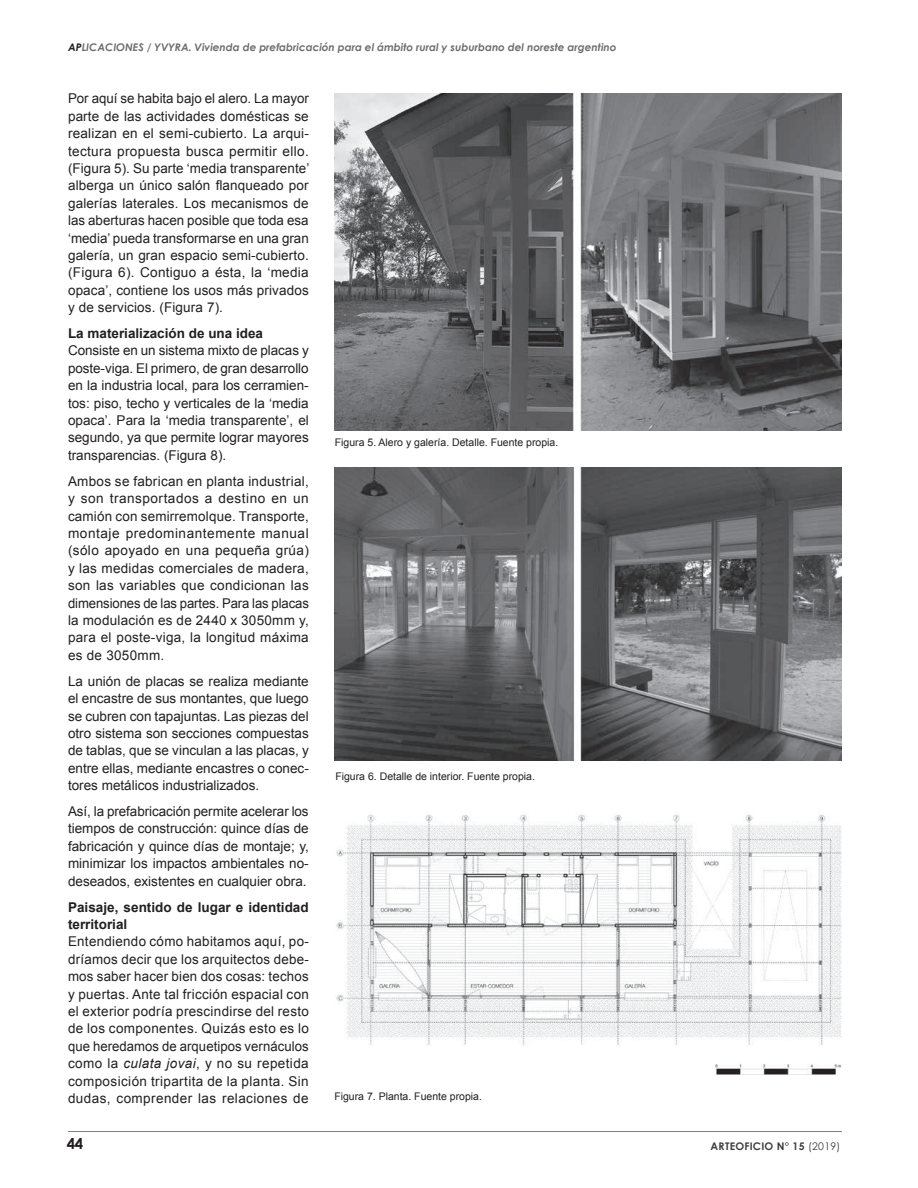
<style>
.page{position:relative;width:918px;height:1188px;background:#fff}
.page>*{position:absolute;margin:0;border:0;box-sizing:border-box;transform-origin:0 0}
.t1{font:700 15px "Century Gothic";color:#231f20}
.t2{font:13.5px/17.4px "Arial";letter-spacing:.005em;color:#231f20;text-align:justify}
.t3{font:700 13.5px/17.4px "Arial";color:#231f20}
.t4{font:10.5px "Arial";color:#231f20}
.t5{font:italic 700 10.5px "Century Gothic";color:#6c6d70}
.t6{font:700 10.5px "Century Gothic";letter-spacing:.025em;color:#3e3e3f}
.s1{color:#231f20}
.s2{font-style:italic}
.s3{font-weight:400}
</style>
<div class="page">
<hr style="left:68px;top:1132px;width:773px;height:1px;background:#808285">
<img style="left:334px;top:94px;width:507px;height:337px">
<img style="left:335px;top:467px;width:507px;height:294px">
<img style="left:336px;top:814px;width:505px;height:261px">
<p class="t5" style="left:68px;top:39px;width:550px"><span class="s1">AP</span>LICACIONES / YVYRA. Vivienda de prefabricación para el ámbito rural y suburbano del noreste argentino</p>
<p class="t2" style="left:68px;top:90px;width:243px">Por aquí se habita bajo el alero. La mayor parte de las actividades domésticas se realizan en el semi-cubierto. La arqui&shy;tectura propuesta busca permitir ello. (Figura 5). Su parte ‘media transparente’ alberga un único salón flanqueado por galerías laterales. Los mecanismos de las aberturas hacen posible que toda esa ‘media’ pueda transformarse en una gran galería, un gran espacio semi-cubierto. (Figura 6). Contiguo a ésta, la ‘media opaca’, contiene los usos más privados y de servicios. (Figura 7).</p>
<p class="t3" style="left:68px;top:325px;width:197px">La materialización de una idea</p>
<p class="t2" style="left:68px;top:342px;width:242px">Consiste en un sistema mixto de placas y poste-viga. El primero, de gran desarrollo en la industria local, para los cerramien&shy;tos: piso, techo y verticales de la ‘media opaca’. Para la ‘media transparente’, el segundo, ya que permite lograr mayores transparencias. (Figura 8).</p>
<p class="t2" style="left:68px;top:473px;width:242px">Ambos se fabrican en planta industrial, y son transportados a destino en un camión con semirremolque. Transporte, montaje predominantemente manual (sólo apoyado en una pequeña grúa) y las medidas comerciales de madera, son las variables que condicionan las dimensiones de las partes. Para las placas la modulación es de 2440 x 3050mm y, para el poste-viga, la longitud máxima es de 3050mm.</p>
<p class="t2" style="left:68px;top:672px;width:242px">La unión de placas se realiza mediante el encastre de sus montantes, que luego se cubren con tapajuntas. Las piezas del otro sistema son secciones compuestas de tablas, que se vinculan a las placas, y entre ellas, mediante encastres o conec&shy;tores metálicos industrializados.</p>
<p class="t2" style="left:68px;top:803px;width:242px">Así, la prefabricación permite acelerar los tiempos de construcción: quince días de fabricación y quince días de montaje; y, minimizar los impactos ambientales no&shy;deseados, existentes en cualquier obra.</p>
<p class="t3" style="left:68px;top:899px;width:242px">Paisaje, sentido de lugar e identidad territorial</p>
<p class="t2" style="left:68px;top:933px;width:242px">Entendiendo cómo habitamos aquí, po&shy;dríamos decir que los arquitectos debe&shy;mos saber hacer bien dos cosas: techos y puertas. Ante tal fricción espacial con el exterior podría prescindirse del resto de los componentes. Quizás esto es lo que heredamos de arquetipos vernáculos como la <span class="s2">culata jovai</span>, y no su repetida composición tripartita de la planta. Sin dudas, comprender las relaciones de</p>
<p class="t4" style="left:335px;top:435px;width:225px">Figura 5. Alero y galería. Detalle. Fuente propia.</p>
<p class="t4" style="left:335px;top:770px;width:201px">Figura 6. Detalle de interior. Fuente propia.</p>
<p class="t4" style="left:334px;top:1090px;width:149px">Figura 7. Planta. Fuente propia.</p>
<p class="t1" style="left:67px;top:1133px;width:18px">44</p>
<p class="t6" style="left:711px;top:1138px;width:131px">ARTEOFICIO N° 15 <span class="s3">(2019)</span></p>
</div>
